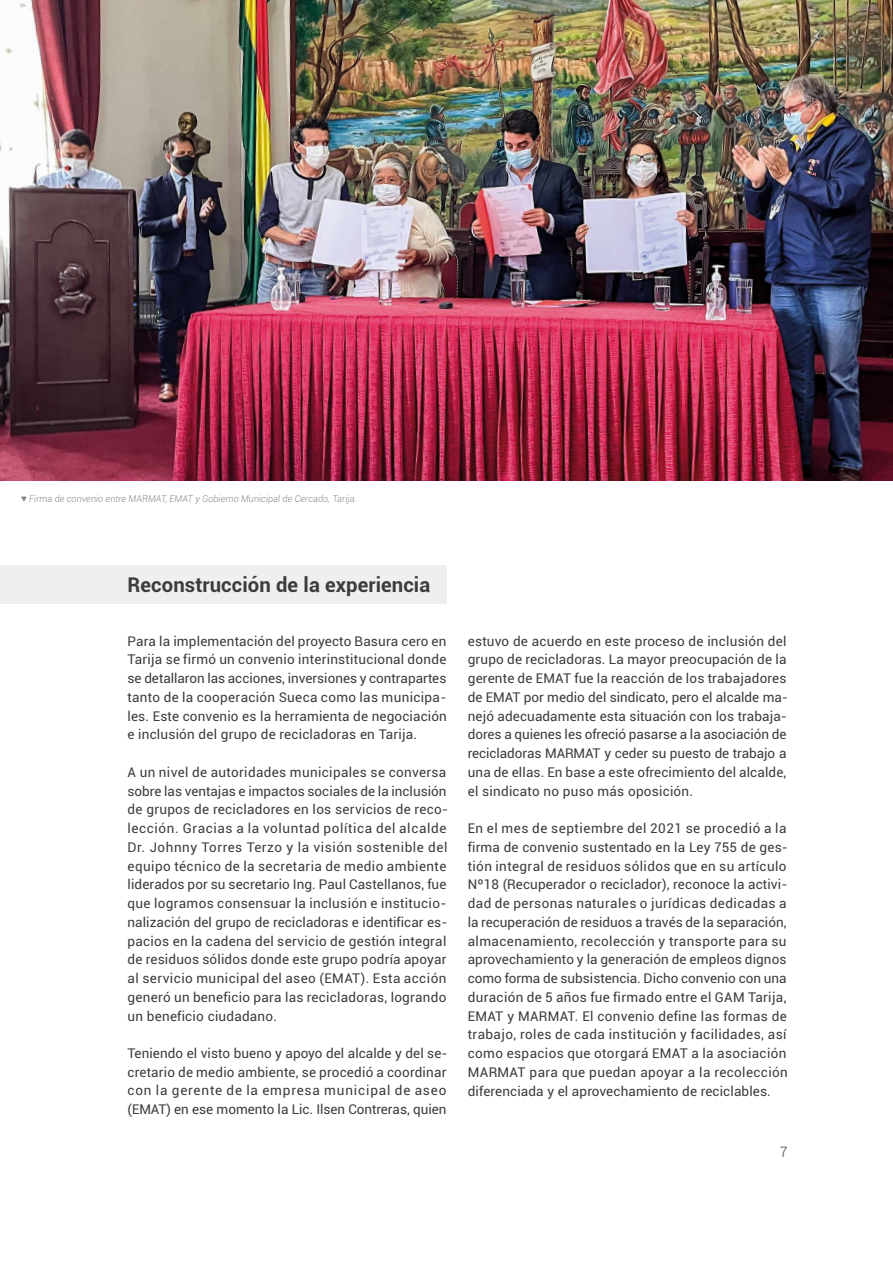
<style>
.page{position:relative;width:893px;height:1263px;background:#fff}
.page>*{position:absolute;margin:0;border:0;box-sizing:border-box;transform-origin:0 0}
.t1{font:700 20.25px "Roboto";letter-spacing:.005em;color:#3c3c3b}
.t2{font:300 14.25px "Roboto";color:#3c3c3b}
.t3{font:13.5px/18.8px "Roboto";letter-spacing:.015em;color:#3c3c3b;text-align:justify}
.t4{font:italic 300 9.45px "Roboto";letter-spacing:.01em;color:#868686;scale:.95 1}
</style>
<div class="page">
<img style="left:0;top:0;width:893px;height:480px">
<svg style="left:21px;top:496px;width:6px;height:5px"></svg>
<div style="left:0;top:565px;width:446px;height:39px;background:#f0eeee"></div>
<p class="t4" style="left:29px;top:492px;width:346px">Firma de convenio entre MARMAT, EMAT y Gobierno Municipal de Cercado, Tarija.</p>
<h1 class="t1" style="left:128px;top:570px;width:122px">Presentación</h1>
<h1 class="t1" style="left:128px;top:571px;width:304px">Reconstrucción de la experiencia</h1>
<p class="t3" style="left:128px;top:631px;width:321px">Para la implementación del proyecto Basura cero en Tarija se firmó un convenio interinstitucional donde se detallaron las acciones, inversiones y contrapartes tanto de la cooperación Sueca como las municipa&shy;les. Este convenio es la herramienta de negociación e inclusión del grupo de recicladoras en Tarija.</p>
<p class="t3" style="left:128px;top:762px;width:322px;text-align:left">A un nivel de autoridades municipales se conversa sobre las ventajas e impactos sociales de la inclusión de grupos de recicladores en los servicios de reco&shy;lección. Gracias a la voluntad política del alcalde Dr. Johnny Torres Terzo y la visión sostenible del equipo técnico de la secretaria de medio ambiente liderados por su secretario Ing. Paul Castellanos, fue que logramos consensuar la inclusión e institucio&shy;nalización del grupo de recicladoras e identificar es&shy;pacios en la cadena del servicio de gestión integral de residuos sólidos donde este grupo podría apoyar al servicio municipal del aseo (EMAT). Esta acción generó un beneficio para las recicladoras, logrando un beneficio ciudadano.</p>
<p class="t3" style="left:128px;top:1043px;width:321px">Teniendo el visto bueno y apoyo del alcalde y del se&shy;cretario de medio ambiente, se procedió a coordinar con la gerente de la empresa municipal de aseo (EMAT) en ese momento la Lic. Ilsen Contreras, quien</p>
<p class="t3" style="left:468px;top:631px;width:322px">estuvo de acuerdo en este proceso de inclusión del grupo de recicladoras. La mayor preocupación de la gerente de EMAT fue la reacción de los trabajadores de EMAT por medio del sindicato, pero el alcalde ma&shy;nejó adecuadamente esta situación con los trabaja&shy;dores a quienes les ofreció pasarse a la asociación de recicladoras MARMAT y ceder su puesto de trabajo a una de ellas. En base a este ofrecimiento del alcalde, el sindicato no puso más oposición.</p>
<p class="t3" style="left:468px;top:818px;width:322px">En el mes de septiembre del 2021 se procedió a la firma de convenio sustentado en la Ley 755 de ges&shy;tión integral de residuos sólidos que en su artículo Nº18 (Recuperador o reciclador), reconoce la activi&shy;dad de personas naturales o jurídicas dedicadas a la recuperación de residuos a través de la separación, almacenamiento, recolección y transporte para su aprovechamiento y la generación de empleos dignos como forma de subsistencia. Dicho convenio con una duración de 5 años fue firmado entre el GAM Tarija, EMAT y MARMAT. El convenio define las formas de trabajo, roles de cada institución y facilidades, así como espacios que otorgará EMAT a la asociación MARMAT para que puedan apoyar a la recolección diferenciada y el aprovechamiento de reciclables.</p>
<p class="t2" style="left:780px;top:1142px;width:9px">7</p>
</div>
